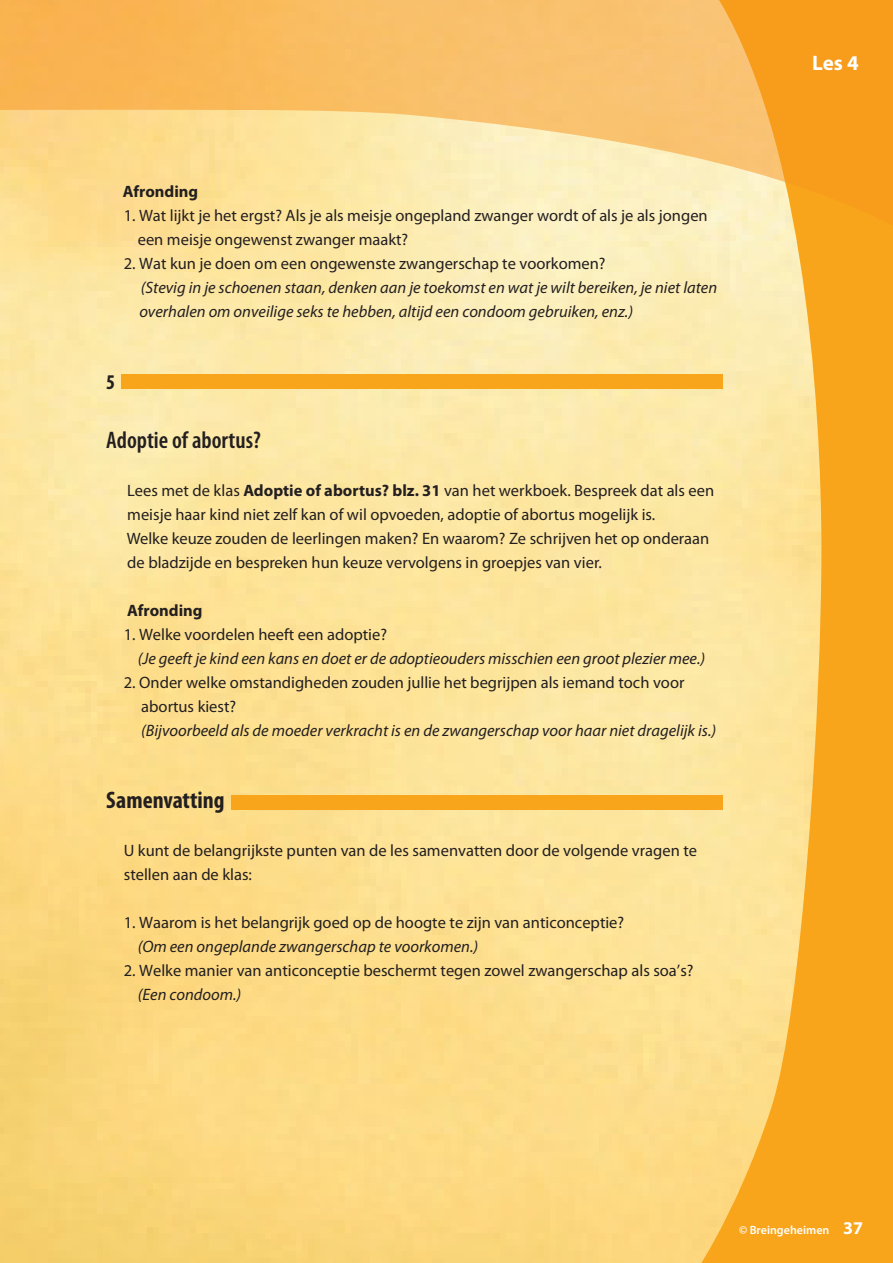
<style>
.page{position:relative;width:893px;height:1263px;background:#fff}
.page>*{position:absolute;margin:0;border:0;box-sizing:border-box;transform-origin:0 0}
.t1{font:600 condensed 24px "Myriad Pro";color:#231f20}
.t2{font:700 condensed 24px "Myriad Pro";color:#231f20}
.t3{font:700 21px "Myriad Pro";color:#fff}
.t4{font:700 condensed 21px "Myriad Pro";color:#231f20}
.t5{font:700 18px "Myriad Pro";color:#fff}
.t6{font:16.5px/24px "Myriad Pro";color:#231f20}
.t7{font:italic 16.5px/24px "Myriad Pro";color:#231f20}
.t8{font:700 16.5px "Myriad Pro";color:#231f20}
.t9{font:600 12px "Myriad Pro";color:#fff}
.s1{font-weight:700}
</style>
<div class="page">
<img style="left:0;top:233px;width:688px;height:1030px">
<svg style="left:688px;top:233px;width:205px;height:1030px;background:#fac761"></svg>
<svg style="left:0;top:0;width:893px;height:233px;background:#fac975"></svg>
<div style="left:121px;top:374px;width:602px;height:15px;background:#f9a51b"></div>
<div style="left:231px;top:795px;width:492px;height:15px;background:#f9a51b"></div>
<p class="t8" style="left:123px;top:183px;width:77px">Afronding</p>
<p class="t6" style="left:138px;top:204px;width:571px;text-indent:-14px">1. Wat lijkt je het ergst? Als je als meisje ongepland zwanger wordt of als je als jongen een meisje ongewenst zwanger maakt?</p>
<p class="t6" style="left:124px;top:252px;width:483px">2. Wat kun je doen om een ongewenste zwangerschap te voorkomen?</p>
<p class="t7" style="left:139px;top:276px;width:579px">(Stevig in je schoenen staan, denken aan je toekomst en wat je wilt bereiken, je niet laten overhalen om onveilige seks te hebben, altijd een condoom gebruiken, enz.)</p>
<p class="t4" style="left:106px;top:371px;width:10px">5</p>
<h1 class="t1" style="left:106px;top:427px;width:156px">Adoptie of abortus?</h1>
<p class="t6" style="left:127px;top:479px;width:589px">Lees met de klas <span class="s1">Adoptie of abortus? blz. 31</span> van het werkboek. Bespreek dat als een meisje haar kind niet zelf kan of wil opvoeden, adoptie of abortus mogelijk is.<br>Welke keuze zouden de leerlingen maken? En waarom? Ze schrijven het op onderaan de bladzijde en bespreken hun keuze vervolgens in groepjes van vier.</p>
<p class="t8" style="left:127px;top:601px;width:77px">Afronding</p>
<p class="t6" style="left:124px;top:623px;width:265px">1. Welke voordelen heeft een adoptie?</p>
<p class="t7" style="left:138px;top:647px;width:569px">(Je geeft je kind een kans en doet er de adoptieouders misschien een groot plezier mee.)</p>
<p class="t6" style="left:141px;top:671px;width:545px;text-indent:-17px">2. Onder welke omstandigheden zouden jullie het begrijpen als iemand toch voor abortus kiest?</p>
<p class="t7" style="left:141px;top:719px;width:576px">(Bijvoorbeeld als de moeder verkracht is en de zwangerschap voor haar niet dragelijk is.)</p>
<h1 class="t2" style="left:106px;top:787px;width:120px">Samenvatting</h1>
<p class="t6" style="left:124px;top:839px;width:575px">U kunt de belangrijkste punten van de les samenvatten door de volgende vragen te stellen aan de klas:</p>
<p class="t6" style="left:124px;top:911px;width:502px">1. Waarom is het belangrijk goed op de hoogte te zijn van anticonceptie?</p>
<p class="t7" style="left:138px;top:935px;width:342px">(Om een ongeplande zwangerschap te voorkomen.)</p>
<p class="t6" style="left:124px;top:959px;width:571px">2. Welke manier van anticonceptie beschermt tegen zowel zwangerschap als soa’s?</p>
<p class="t7" style="left:138px;top:983px;width:105px">(Een condoom.)</p>
<p class="t3" style="left:812px;top:51px;width:48px">Les 4</p>
<p class="t9" style="left:739px;top:1223px;width:92px">© Breingeheimen</p>
<p class="t5" style="left:843px;top:1218px;width:21px">37</p>
</div>
